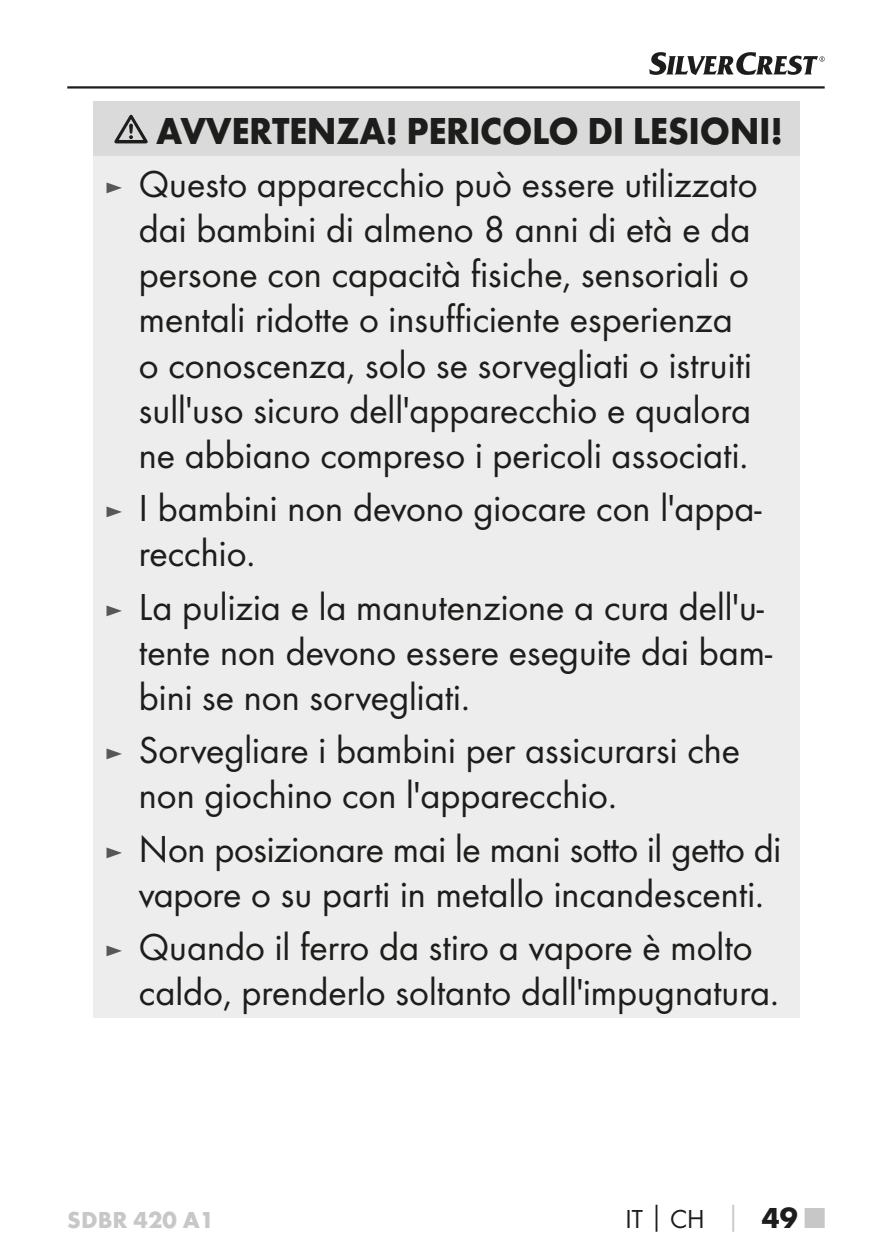
<style>
.page{position:relative;width:892px;height:1259px;background:#fff}
.page>*{position:absolute;margin:0;border:0;box-sizing:border-box;transform-origin:0 0}
.t1{font:39px/45px "Futura Boo";color:#1d1d1b}
.t2{font:700 39px "Futura";letter-spacing:-.01em;color:#1d1d1b;scale:.95 1}
.t3{font:27px "Futura Boo";color:#1d1d1b}
.t4{font:700 24px "Futura";color:#c7c7c6}
.s1{font-size:27px;color:#575756}
.s2{font-family:"Futura";font-weight:700}
.s3{font-family:"Futura";font-weight:700;color:#c7c7c6}
.s4{font-family:"Futura";font-weight:700;font-size:30px}
.s5{font-family:"Futura";font-weight:700;font-size:30px;color:#c7c7c6}
</style>
<div class="page">
<hr style="left:67px;top:86px;width:757px;height:3px;background:#1d1d1b">
<svg style="left:649px;top:52px;width:175px;height:23px"></svg>
<div style="left:93px;top:101px;width:706px;height:55px;background:#dadada"></div>
<div style="left:93px;top:156px;width:706px;height:861px;background:#ededed"></div>
<svg style="left:114px;top:115px;width:34px;height:28px"></svg>
<p class="t2" style="left:156px;top:107px;width:661px">AVVERTENZA! PERICOLO DI LESIONI!</p>
<p class="t1" style="left:139px;top:162px;width:620px;text-indent:-34px"><span class="s1">►</span> Questo apparecchio può essere utilizzato dai bambini di almeno 8 anni di età e da persone con capacità fisiche, sensoriali o mentali ridotte o insufficiente esperienza o conoscenza, solo se sorvegliati o istruiti sull'uso sicuro dell'apparecchio e qualora ne abbiano compreso i pericoli associati.</p>
<p class="t1" style="left:139px;top:485px;width:624px;text-indent:-34px"><span class="s1">►</span> I bambini non devono giocare con l'appa&shy;recchio.</p>
<p class="t1" style="left:139px;top:584px;width:634px;text-indent:-34px"><span class="s1">►</span> La pulizia e la manutenzione a cura dell'u&shy;tente non devono essere eseguite dai bam&shy;bini se non sorvegliati.</p>
<p class="t1" style="left:139px;top:727px;width:602px;text-indent:-34px"><span class="s1">►</span> Sorvegliare i bambini per assicurarsi che non giochino con l'apparecchio.</p>
<p class="t1" style="left:105px;top:826px;width:677px;text-align:center"><span class="s1">►</span> Non posizionare mai le mani sotto il getto di vapore o su parti in metallo incandescenti.</p>
<p class="t1" style="left:139px;top:924px;width:636px;text-indent:-34px"><span class="s1">►</span> Quando il ferro da stiro a vapore è molto caldo, prenderlo soltanto dall'impugnatura.</p>
<p class="t4" style="left:67px;top:1204px;width:148px">SDBR 420 A1</p>
<p class="t3" style="left:625px;top:1202px;width:200px">IT<span class="s2">│</span>CH <span class="s3">│</span> <span class="s4">49</span> <span class="s5">■</span></p>
</div>
